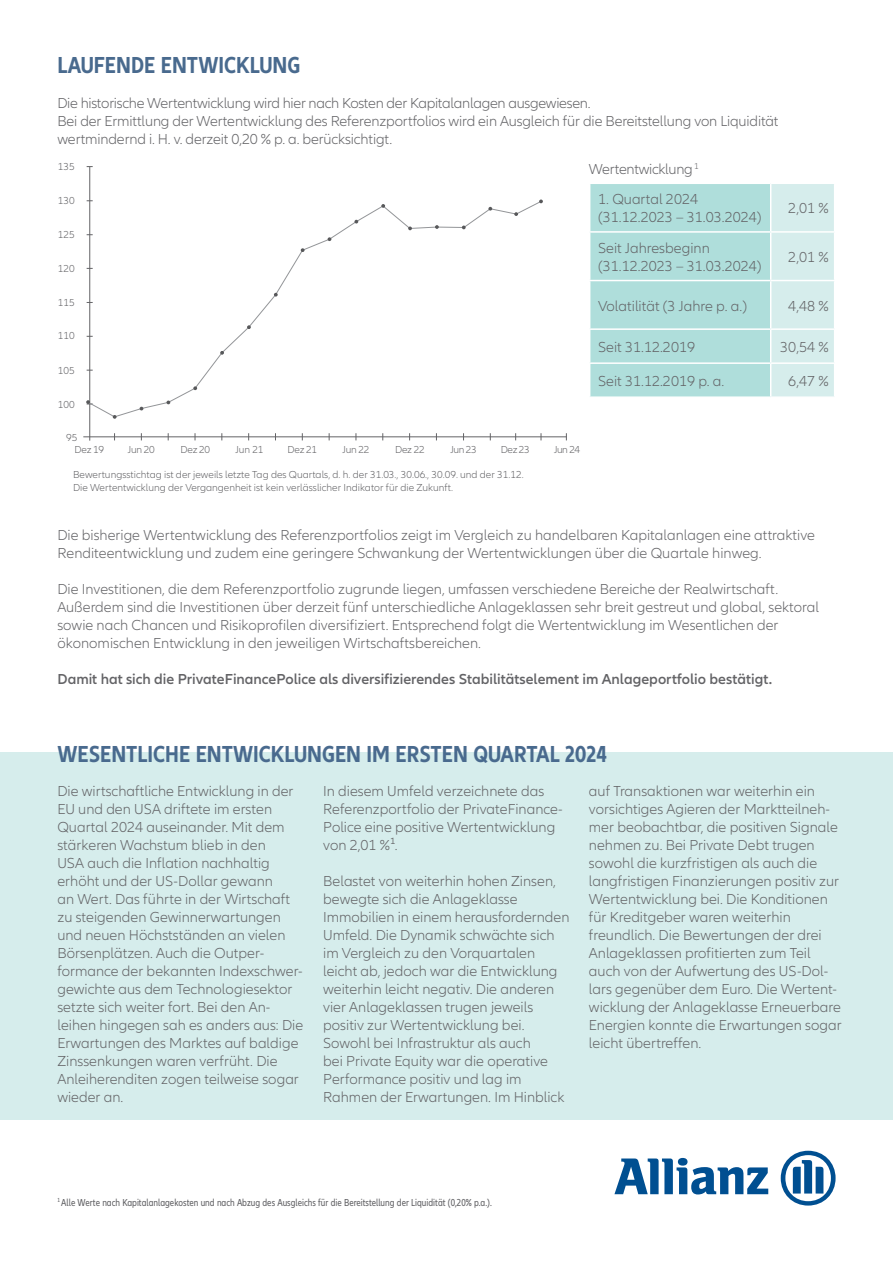
<style>
.page{position:relative;width:893px;height:1263px;background:#fff}
.page>*{position:absolute;margin:0;border:0;box-sizing:border-box;transform-origin:0 0}
.t1{font:700 condensed 24px "Allianz Neo";color:#496a8e}
.t2{font:300 15px/18px "Allianz Neo";color:#636366}
.t3{font:600 15px "Allianz Neo";color:#636366}
.t4{font:300 15px "Allianz Neo";letter-spacing:-.02em;color:#636366}
.t5{font:300 10.5px "Allianz Neo";color:#636366}
.t6{font:condensed 10.5px "Allianz Neo";color:#636366}
</style>
<div class="page">
<svg style="left:614px;top:1158px;width:154px;height:36px"></svg>
<svg style="left:781px;top:1151px;width:55px;height:54px"></svg>
<svg style="left:590px;top:184px;width:244px;height:212px;background:#b9e2df"></svg>
<hr style="left:770px;top:184px;width:1px;height:47px;background:#fff">
<hr style="left:589px;top:231px;width:182px;height:2px;background:#fff">
<hr style="left:771px;top:231px;width:64px;height:2px;background:#fff">
<hr style="left:770px;top:233px;width:1px;height:47px;background:#fff">
<hr style="left:589px;top:280px;width:182px;height:1px;background:#fff">
<hr style="left:771px;top:280px;width:64px;height:1px;background:#fff">
<hr style="left:770px;top:281px;width:1px;height:47px;background:#fff">
<hr style="left:589px;top:328px;width:182px;height:2px;background:#fff">
<hr style="left:771px;top:328px;width:64px;height:2px;background:#fff">
<hr style="left:770px;top:330px;width:1px;height:32px;background:#fff">
<hr style="left:589px;top:362px;width:182px;height:2px;background:#fff">
<hr style="left:771px;top:362px;width:64px;height:2px;background:#fff">
<hr style="left:770px;top:364px;width:1px;height:32px;background:#fff">
<div style="left:0;top:752px;width:893px;height:368px;background:#d6edec"></div>
<hr style="left:83px;top:436px;width:483px;height:1px;background:#636366">
<hr style="left:89px;top:167px;width:1px;height:274px;background:#636366">
<svg style="left:87px;top:205px;width:377px;height:213px"></svg>
<svg style="left:86px;top:400px;width:7px;height:5px"></svg>
<svg style="left:113px;top:415px;width:4px;height:4px"></svg>
<svg style="left:166px;top:401px;width:4px;height:3px"></svg>
<svg style="left:193px;top:386px;width:4px;height:4px"></svg>
<svg style="left:220px;top:351px;width:4px;height:4px"></svg>
<svg style="left:247px;top:325px;width:4px;height:4px"></svg>
<svg style="left:274px;top:293px;width:4px;height:4px"></svg>
<svg style="left:301px;top:248px;width:4px;height:4px"></svg>
<svg style="left:328px;top:237px;width:3px;height:4px"></svg>
<svg style="left:354px;top:220px;width:4px;height:3px"></svg>
<svg style="left:435px;top:225px;width:4px;height:4px"></svg>
<svg style="left:462px;top:200px;width:81px;height:29px"></svg>
<svg style="left:408px;top:227px;width:4px;height:3px"></svg>
<svg style="left:381px;top:204px;width:4px;height:4px"></svg>
<p class="t1" style="left:57px;top:51px;width:244px">LAUFENDE ENTWICKLUNG</p>
<p class="t2" style="left:57px;top:94px;width:723px">Die historische Wertentwicklung wird hier nach Kosten der Kapitalanlagen ausgewiesen.<br>Bei der Ermittlung der Wertentwicklung des Referenzportfolios wird ein Ausgleich für die Bereitstellung von Liquidität wertmindernd i. H. v. derzeit 0,20 % p. a. berücksichtigt.</p>
<p class="t5" style="left:58px;top:161px;width:18px">135</p>
<p class="t5" style="left:58px;top:195px;width:18px">130</p>
<p class="t5" style="left:58px;top:228px;width:18px">125</p>
<p class="t5" style="left:58px;top:263px;width:18px">120</p>
<p class="t5" style="left:58px;top:297px;width:18px">115</p>
<p class="t5" style="left:58px;top:330px;width:18px">110</p>
<p class="t5" style="left:58px;top:365px;width:18px">105</p>
<p class="t5" style="left:58px;top:398px;width:18px">100</p>
<p class="t4" style="left:589px;top:161px;width:111px">Wertentwicklung <sup>1</sup></p>
<p class="t2" style="left:598px;top:191px;width:165px">1. Quartal 2024 (31.12.2023 – 31.03.2024)</p>
<p class="t2" style="left:788px;top:200px;width:42px">2,01 %</p>
<p class="t2" style="left:598px;top:239px;width:165px">Seit Jahresbeginn (31.12.2023 – 31.03.2024)</p>
<p class="t2" style="left:788px;top:248px;width:42px">2,01 %</p>
<p class="t2" style="left:598px;top:297px;width:150px">Volatilität (3 Jahre p. a.)</p>
<p class="t2" style="left:788px;top:297px;width:42px">4,48 %</p>
<p class="t2" style="left:598px;top:338px;width:98px">Seit 31.12.2019</p>
<p class="t2" style="left:780px;top:338px;width:50px">30,54 %</p>
<p class="t2" style="left:598px;top:372px;width:128px">Seit 31.12.2019 p. a.</p>
<p class="t2" style="left:788px;top:372px;width:42px">6,47 %</p>
<p class="t5" style="left:66px;top:431px;width:13px">95</p>
<p class="t5" style="left:75px;top:443px;width:31px">Dez 19</p>
<p class="t5" style="left:128px;top:443px;width:28px">Jun 20</p>
<p class="t5" style="left:181px;top:443px;width:31px">Dez 20</p>
<p class="t5" style="left:235px;top:443px;width:30px">Jun 21</p>
<p class="t5" style="left:288px;top:443px;width:31px">Dez 21</p>
<p class="t5" style="left:343px;top:443px;width:28px">Jun 22</p>
<p class="t5" style="left:395px;top:443px;width:31px">Dez 22</p>
<p class="t5" style="left:450px;top:443px;width:28px">Jun 23</p>
<p class="t5" style="left:501px;top:443px;width:31px">Dez 23</p>
<p class="t5" style="left:554px;top:443px;width:28px">Jun 24</p>
<p class="t5" style="left:73px;top:468px;width:452px">Bewertungsstichtag ist der jeweils letzte Tag des Quartals, d. h. der 31.03., 30.06., 30.09. und der 31.12.</p>
<p class="t5" style="left:73px;top:481px;width:382px">Die Wertentwicklung der Vergangenheit ist kein verlässlicher Indikator für die Zukunft.</p>
<p class="t2" style="left:57px;top:526px;width:759px">Die bisherige Wertentwicklung des Referenzportfolios zeigt im Vergleich zu handelbaren Kapitalanlagen eine attraktive<br>Renditeentwicklung und zudem eine geringere Schwankung der Wertentwicklungen über die Quartale hinweg.</p>
<p class="t2" style="left:57px;top:580px;width:763px">Die Investitionen, die dem Referenzportfolio zugrunde liegen, umfassen verschiedene Bereiche der Realwirtschaft.<br>Außerdem sind die Investitionen über derzeit fünf unterschiedliche Anlageklassen sehr breit gestreut und global, sektoral sowie nach Chancen und Risikoprofilen diversifiziert. Entsprechend folgt die Wertentwicklung im Wesentlichen der ökonomischen Entwicklung in den jeweiligen Wirtschaftsbereichen.</p>
<p class="t3" style="left:57px;top:670px;width:716px">Damit hat sich die PrivateFinancePolice als diversifizierendes Stabilitätselement im Anlageportfolio bestätigt.</p>
<p class="t1" style="left:57px;top:740px;width:551px">WESENTLICHE ENTWICKLUNGEN IM ERSTEN QUARTAL 2024</p>
<p class="t2" style="left:57px;top:782px;width:247px">Die wirtschaftliche Entwicklung in der EU und den USA driftete im ersten Quartal 2024 auseinander. Mit dem stärkeren Wachstum blieb in den<br>USA auch die Inflation nachhaltig erhöht und der US-Dollar gewann<br>an Wert. Das führte in der Wirtschaft zu steigenden Gewinnerwartungen und neuen Höchstständen an vielen Börsenplätzen. Auch die Outper&shy;formance der bekannten Indexschwer&shy;gewichte aus dem Technologiesektor setzte sich weiter fort. Bei den An&shy;leihen hingegen sah es anders aus: Die Erwartungen des Marktes auf baldige Zinssenkungen waren verfrüht. Die Anleiherenditen zogen teilweise sogar wieder an.</p>
<p class="t2" style="left:323px;top:782px;width:241px">In diesem Umfeld verzeichnete das<br>Referenzportfolio der PrivateFinance-<br>Police eine positive Wertentwicklung von 2,01 %¹.</p>
<p class="t2" style="left:323px;top:872px;width:248px">Belastet von weiterhin hohen Zinsen, bewegte sich die Anlageklasse Immobilien in einem herausfordernden Umfeld. Die Dynamik schwächte sich im Vergleich zu den Vorquartalen leicht ab, jedoch war die Entwicklung weiterhin leicht negativ. Die anderen vier Anlageklassen trugen jeweils positiv zur Wertentwicklung bei.<br>Sowohl bei Infrastruktur als auch<br>bei Private Equity war die operative Performance positiv und lag im Rahmen der Erwartungen. Im Hinblick</p>
<p class="t2" style="left:589px;top:782px;width:254px">auf Transaktionen war weiterhin ein vorsichtiges Agieren der Marktteilneh&shy;mer beobachtbar, die positiven Signale nehmen zu. Bei Private Debt trugen sowohl die kurzfristigen als auch die langfristigen Finanzierungen positiv zur Wertentwicklung bei. Die Konditionen für Kreditgeber waren weiterhin freundlich. Die Bewertungen der drei Anlageklassen profitierten zum Teil auch von der Aufwertung des US-Dol&shy;lars gegenüber dem Euro. Die Wertent&shy;wicklung der Anlageklasse Erneuerbare Energien konnte die Erwartungen sogar leicht übertreffen.</p>
<p class="t6" style="left:57px;top:1196px;width:436px"><sup>1</sup> Alle Werte nach Kapitalanlagekosten und nach Abzug des Ausgleichs für die Bereitstellung der Liquidität (0,20% p.a.).</p>
</div>
